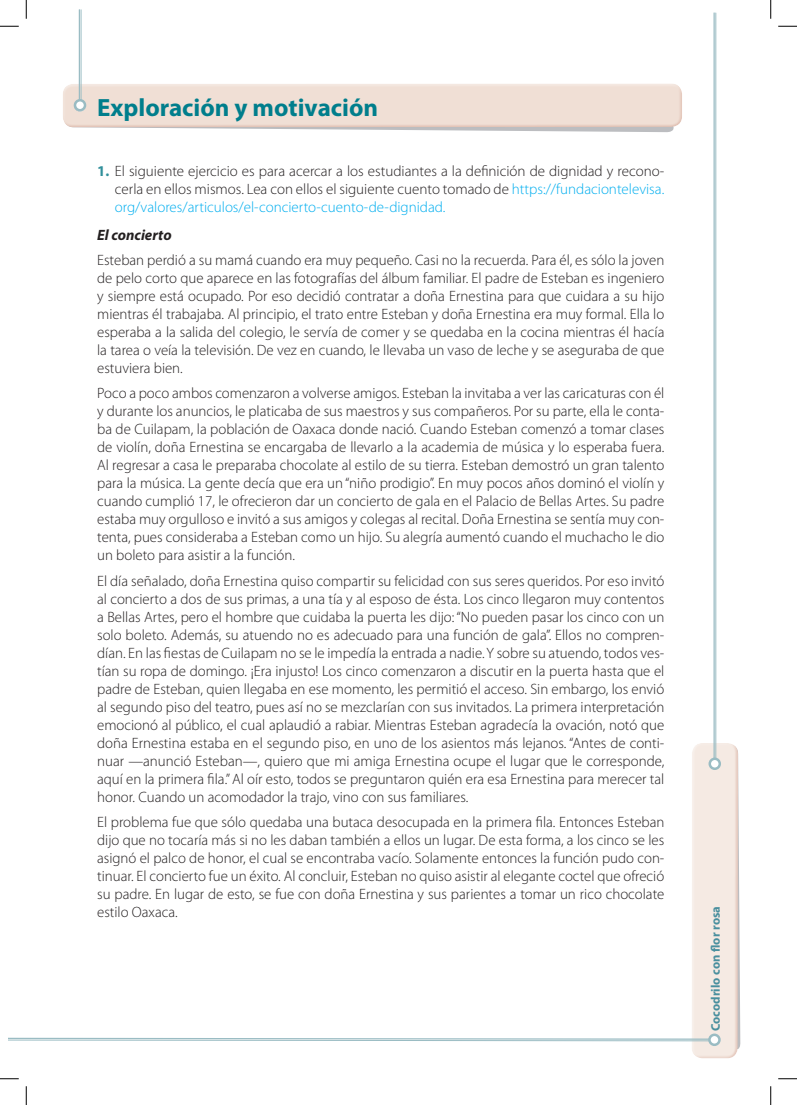
<style>
.page{position:relative;width:797px;height:1105px;background:#fff}
.page>*{position:absolute;margin:0;border:0;box-sizing:border-box;transform-origin:0 0}
.t1{font:700 25px "Myriad Pro";color:#007e8c}
.t2{font:300 15px/18px "Myriad Pro";color:#231f20;text-align:justify}
.t3{font:italic 700 15px "Myriad Pro";color:#231f20}
.t4{font:700 12.5px "Myriad Pro";letter-spacing:.005em;color:#498f9e}
.s1{font-weight:700;color:#31909b}
.s2{color:#00aeef}
</style>
<div class="page">
<svg style="left:739px;top:889px;width:1px;height:159px"></svg>
<div style="left:694px;top:742px;width:45px;height:317px;background:#b55d43;opacity:.2"></div>
<svg style="left:709px;top:758px;width:11px;height:11px"></svg>
<hr style="left:713px;top:13px;width:1px;height:746px;background:#9abcc3">
<hr style="left:715px;top:13px;width:1px;height:746px;background:#9abcc3">
<div style="left:708px;top:757px;width:13px;height:13px;border:2px solid #9abcc3;border-radius:50%"></div>
<svg style="left:709px;top:1034px;width:11px;height:11px"></svg>
<svg style="left:9px;top:742px;width:701px;height:299px"></svg>
<div style="left:708px;top:1033px;width:12px;height:13px;border:2px solid #9abcc3;border-radius:50%"></div>
<svg style="left:299px;top:129px;width:375px;height:3px"></svg>
<div style="left:63px;top:83px;width:620px;height:40px;background:#f4e8e1"></div>
<div style="left:63px;top:86px;width:621px;height:43px;background:#b55d43;opacity:.2"></div>
<div style="left:74px;top:100px;width:11px;height:11px;border:1px solid #bcbdc0;border-radius:50%"></div>
<div style="left:75px;top:101px;width:10px;height:10px;background:#fff;border-radius:50%"></div>
<hr style="left:79px;top:10px;width:1px;height:90px;background:#9abcc3">
<hr style="left:81px;top:10px;width:1px;height:90px;background:#9abcc3">
<div style="left:74px;top:99px;width:12px;height:12px;border:2px solid #9abcc3;border-radius:50%"></div>
<svg style="left:0;top:25px;width:19px;height:2px"></svg>
<svg style="left:778px;top:25px;width:19px;height:2px"></svg>
<svg style="left:0;top:1078px;width:19px;height:1px"></svg>
<svg style="left:778px;top:1078px;width:19px;height:1px"></svg>
<svg style="left:25px;top:0;width:2px;height:19px"></svg>
<svg style="left:25px;top:1086px;width:2px;height:19px"></svg>
<svg style="left:770px;top:0;width:1px;height:19px"></svg>
<svg style="left:770px;top:1086px;width:1px;height:19px"></svg>
<h1 class="t1" style="left:97px;top:91px;width:282px">Exploración y motivación</h1>
<p class="t2" style="left:115px;top:161px;width:551px;text-indent:-18px"><span class="s1">1.</span> El siguiente ejercicio es para acercar a los estudiantes a la definición de dignidad y recono&shy;cerla en ellos mismos. Lea con ellos el siguiente cuento tomado de <span class="s2">https://fundaciontelevisa. org/valores/articulos/el-concierto-cuento-de-dignidad.</span></p>
<p class="t3" style="left:97px;top:225px;width:76px">El concierto</p>
<p class="t2" style="left:97px;top:251px;width:569px">Esteban perdió a su mamá cuando era muy pequeño. Casi no la recuerda. Para él, es sólo la joven de pelo corto que aparece en las fotografías del álbum familiar. El padre de Esteban es ingeniero y siempre está ocupado. Por eso decidió contratar a doña Ernestina para que cuidara a su hijo mientras él trabajaba. Al principio, el trato entre Esteban y doña Ernestina era muy formal. Ella lo esperaba a la salida del colegio, le servía de comer y se quedaba en la cocina mientras él hacía la tarea o veía la televisión. De vez en cuando, le llevaba un vaso de leche y se aseguraba de que estuviera bien.</p>
<p class="t2" style="left:97px;top:384px;width:569px">Poco a poco ambos comenzaron a volverse amigos. Esteban la invitaba a ver las caricaturas con él y durante los anuncios, le platicaba de sus maestros y sus compañeros. Por su parte, ella le conta&shy;ba de Cuilapam, la población de Oaxaca donde nació. Cuando Esteban comenzó a tomar clases de violín, doña Ernestina se encargaba de llevarlo a la academia de música y lo esperaba fuera.<br>Al regresar a casa le preparaba chocolate al estilo de su tierra. Esteban demostró un gran talento para la música. La gente decía que era un “niño prodigio”. En muy pocos años dominó el violín y cuando cumplió 17, le ofrecieron dar un concierto de gala en el Palacio de Bellas Artes. Su padre estaba muy orgulloso e invitó a sus amigos y colegas al recital. Doña Ernestina se sentía muy con&shy;tenta, pues consideraba a Esteban como un hijo. Su alegría aumentó cuando el muchacho le dio un boleto para asistir a la función.</p>
<p class="t2" style="left:97px;top:571px;width:569px">El día señalado, doña Ernestina quiso compartir su felicidad con sus seres queridos. Por eso invitó al concierto a dos de sus primas, a una tía y al esposo de ésta. Los cinco llegaron muy contentos a Bellas Artes, pero el hombre que cuidaba la puerta les dijo: “No pueden pasar los cinco con un solo boleto. Además, su atuendo no es adecuado para una función de gala”. Ellos no compren&shy;dían. En las fiestas de Cuilapam no se le impedía la entrada a nadie. Y sobre su atuendo, todos ves&shy;tían su ropa de domingo. ¡Era injusto! Los cinco comenzaron a discutir en la puerta hasta que el padre de Esteban, quien llegaba en ese momento, les permitió el acceso. Sin embargo, los envió al segundo piso del teatro, pues así no se mezclarían con sus invitados. La primera interpretación emocionó al público, el cual aplaudió a rabiar. Mientras Esteban agradecía la ovación, notó que doña Ernestina estaba en el segundo piso, en uno de los asientos más lejanos. “Antes de conti&shy;nuar —anunció Esteban—, quiero que mi amiga Ernestina ocupe el lugar que le corresponde, aquí en la primera fila.” Al oír esto, todos se preguntaron quién era esa Ernestina para merecer tal honor. Cuando un acomodador la trajo, vino con sus familiares.</p>
<p class="t2" style="left:97px;top:812px;width:569px">El problema fue que sólo quedaba una butaca desocupada en la primera fila. Entonces Esteban dijo que no tocaría más si no les daban también a ellos un lugar. De esta forma, a los cinco se les asignó el palco de honor, el cual se encontraba vacío. Solamente entonces la función pudo con&shy;tinuar. El concierto fue un éxito. Al concluir, Esteban no quiso asistir al elegante coctel que ofreció su padre. En lugar de esto, se fue con doña Ernestina y sus parientes a tomar un rico chocolate estilo Oaxaca.</p>
<p class="t4" style="left:707px;top:1031px;width:127px;rotate:-90deg">Cocodrilo con flor rosa</p>
</div>
